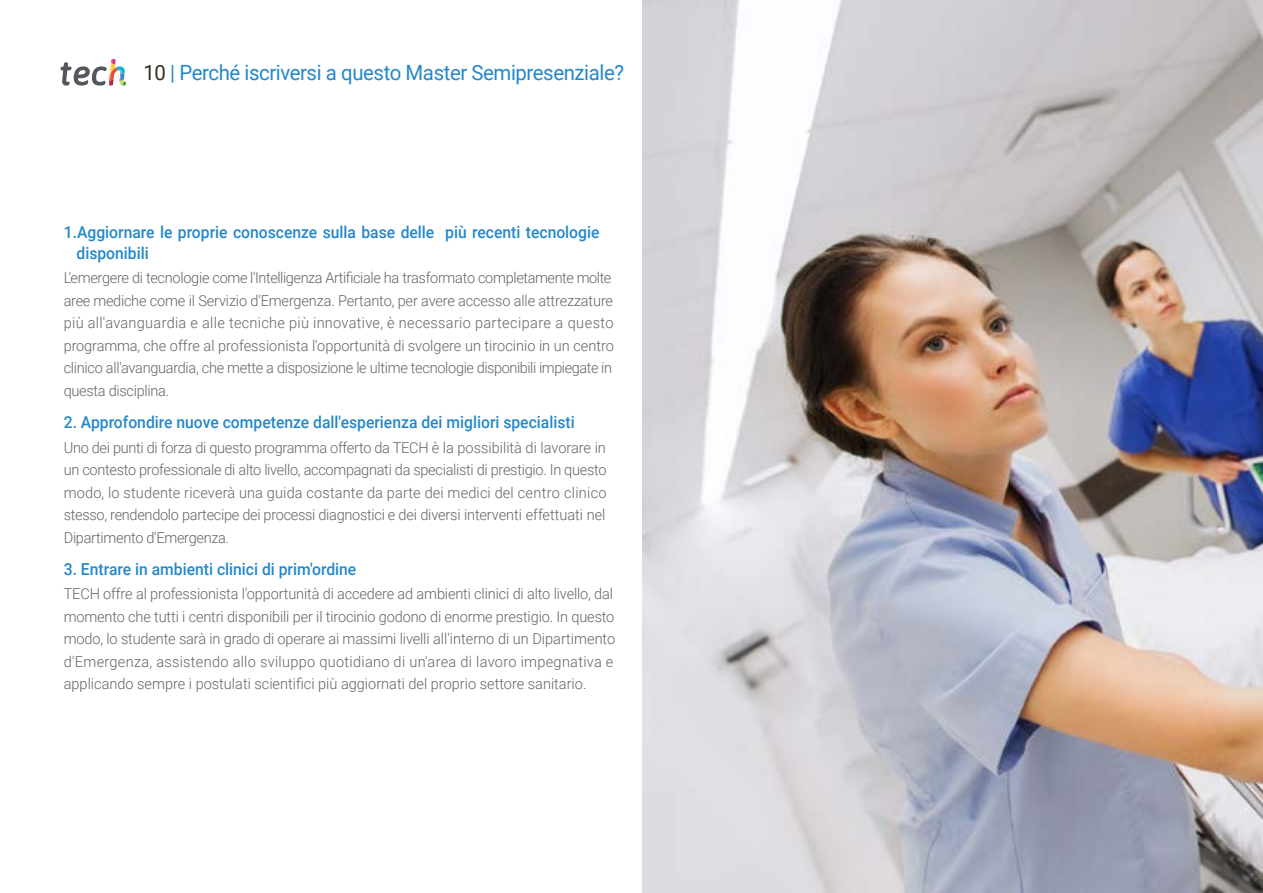
<style>
.page{position:relative;width:1263px;height:893px;background:#fff}
.page>*{position:absolute;margin:0;border:0;box-sizing:border-box;transform-origin:0 0}
.t1{font:21px "Roboto";letter-spacing:-.02em;color:#2488c9}
.t2{font:500 16.5px/21px "Roboto";color:#2488c9;scale:.95 1}
.t3{font:300 15px/22.5px "Roboto";letter-spacing:-.01em;color:#61646a}
.s1{color:#312e20}
</style>
<div class="page">
<img style="left:642px;top:0;width:621px;height:893px">
<svg style="left:61px;top:59px;width:65px;height:27px"></svg>
<h1 class="t1" style="left:144px;top:57px;width:482px"><span class="s1">10</span> | Perché iscriversi a questo Master Semipresenziale?</h1>
<p class="t2" style="left:77px;top:221px;width:552px;text-indent:-13px">1.Aggiornare le proprie conoscenze sulla base delle più recenti tecnologie disponibili</p>
<p class="t3" style="left:64px;top:266px;width:552px">L'emergere di tecnologie come l'Intelligenza Artificiale ha trasformato completamente molte aree mediche come il Servizio d'Emergenza. Pertanto, per avere accesso alle attrezzature più all'avanguardia e alle tecniche più innovative, è necessario partecipare a questo programma, che offre al professionista l'opportunità di svolgere un tirocinio in un centro clinico all'avanguardia, che mette a disposizione le ultime tecnologie disponibili impiegate in questa disciplina.</p>
<p class="t2" style="left:64px;top:411px;width:539px">2. Approfondire nuove competenze dall'esperienza dei migliori specialisti</p>
<p class="t3" style="left:64px;top:435px;width:544px;text-align:justify">Uno dei punti di forza di questo programma offerto da TECH è la possibilità di lavorare in un contesto professionale di alto livello, accompagnati da specialisti di prestigio. In questo modo, lo studente riceverà una guida costante da parte dei medici del centro clinico stesso, rendendolo partecipe dei processi diagnostici e dei diversi interventi effettuati nel Dipartimento d'Emergenza.</p>
<p class="t2" style="left:64px;top:558px;width:309px">3. Entrare in ambienti clinici di prim'ordine</p>
<p class="t3" style="left:64px;top:582px;width:553px">TECH offre al professionista l'opportunità di accedere ad ambienti clinici di alto livello, dal momento che tutti i centri disponibili per il tirocinio godono di enorme prestigio. In questo modo, lo studente sarà in grado di operare ai massimi livelli all'interno di un Dipartimento d'Emergenza, assistendo allo sviluppo quotidiano di un'area di lavoro impegnativa e applicando sempre i postulati scientifici più aggiornati del proprio settore sanitario.</p>
</div>
